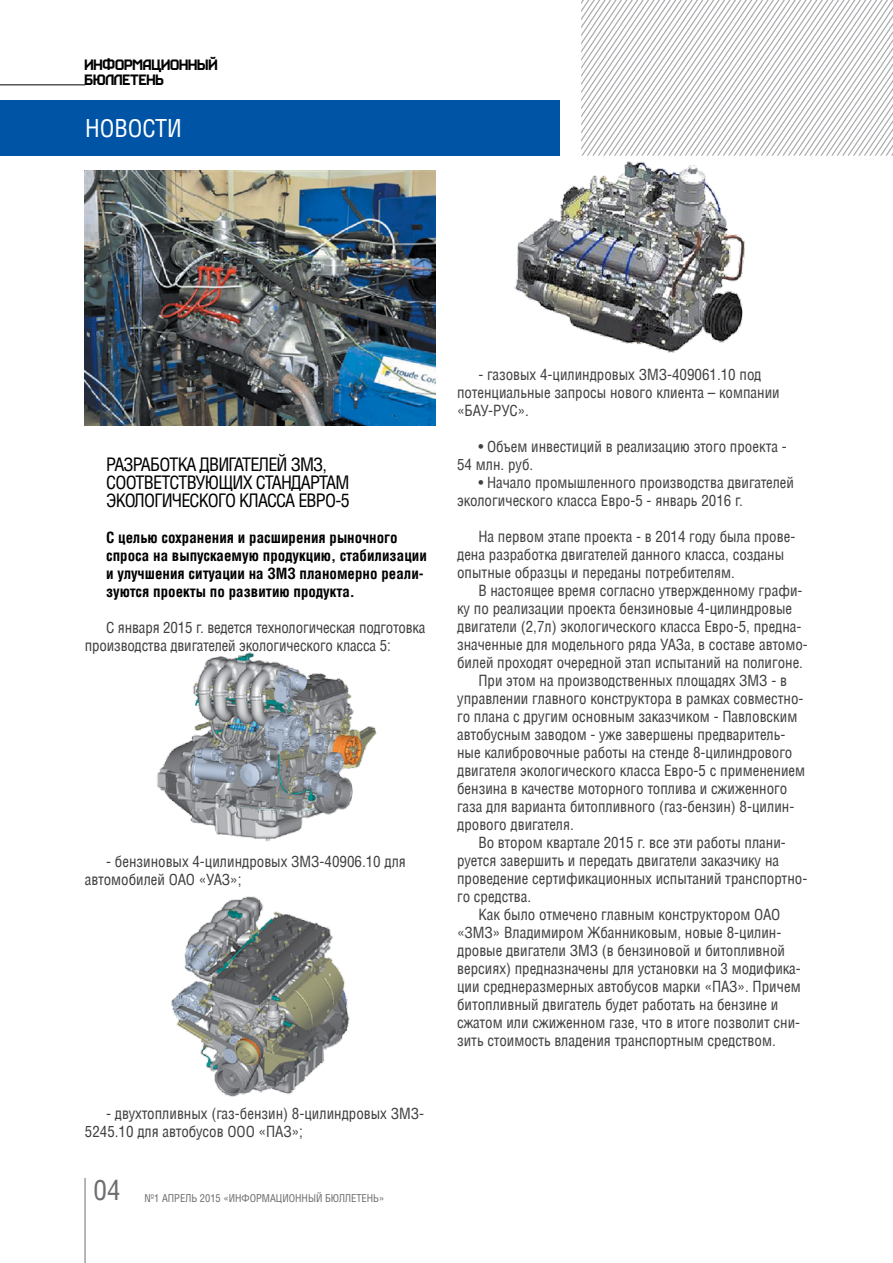
<style>
.page{position:relative;width:893px;height:1263px;background:#fff}
.page>*{position:absolute;margin:0;border:0;box-sizing:border-box;transform-origin:0 0}
.t1{font:27px "AG Letterica Condensed";color:#6d6e71}
.t2{font:24px "AG Letterica Condensed";color:#fff}
.t3{font:18px/18px "AG Letterica Condensed";letter-spacing:-.04em;color:#000}
.t4{font:15px/18px "AG Letterica Condensed";color:#414042}
.t5{font:700 15px/18px "AG Letterica Condensed";color:#000}
.t6{font:15px/15px "Kraft";letter-spacing:-.01em;color:#000}
.t7{font:10.5px "AG Letterica Condensed";color:#6d6e71}
</style>
<div class="page">
<hr style="left:85px;top:1178px;width:1px;height:85px;background:#6d6e71">
<hr style="left:0;top:85px;width:85px;height:1px;background:#000">
<svg style="left:581px;top:0;width:312px;height:156px"></svg>
<div style="left:0;top:100px;width:560px;height:56px;background:#0054a6"></div>
<img style="left:85px;top:170px;width:351px;height:256px">
<img style="left:157px;top:652px;width:220px;height:189px">
<img style="left:171px;top:896px;width:179px;height:201px">
<img style="left:514px;top:161px;width:231px;height:192px">
<p class="t6" style="left:85px;top:57px;width:134px">ИНФОРМАЦИОННЫЙ<br>БЮЛЛЕТЕНЬ</p>
<h2 class="t2" style="left:85px;top:114px;width:98px">НОВОСТИ</h2>
<p class="t3" style="left:106px;top:455px;width:245px">РАЗРАБОТКА ДВИГАТЕЛЕЙ ЗМЗ,<br>СООТВЕТСТВУЮЩИХ СТАНДАРТАМ<br>ЭКОЛОГИЧЕСКОГО КЛАССА ЕВРО-5</p>
<p class="t5" style="left:106px;top:528px;width:322px">С целью сохранения и расширения рыночного спроса на выпускаемую продукцию, стабилизации и улучшения ситуации на ЗМЗ планомерно реали&shy;зуются проекты по развитию продукта.</p>
<p class="t4" style="left:85px;top:618px;width:342px;text-indent:21px">С января 2015 г. ведется технологическая подготовка производства двигателей экологического класса 5:</p>
<p class="t4" style="left:85px;top:852px;width:323px;text-indent:21px">- бензиновых 4-цилиндровых ЗМЗ-40906.10 для автомобилей ОАО «УАЗ»;</p>
<p class="t4" style="left:85px;top:1104px;width:341px;text-indent:21px">- двухтопливных (газ-бензин) 8-цилиндровых ЗМЗ-<br>5245.10 для автобусов ООО «ПАЗ»;</p>
<h1 class="t1" style="left:94px;top:1174px;width:29px">04</h1>
<p class="t7" style="left:145px;top:1191px;width:241px">№1 АПРЕЛЬ 2015 «ИНФОРМАЦИОННЫЙ БЮЛЛЕТЕНЬ»</p>
<p class="t4" style="left:457px;top:365px;width:324px;text-indent:21px">- газовых 4-цилиндровых ЗМЗ-409061.10 под потенциальные запросы нового клиента – компании «БАУ-РУС».</p>
<p class="t4" style="left:457px;top:437px;width:331px;text-indent:21px">• Объем инвестиций в реализацию этого проекта -<br>54 млн. руб.</p>
<p class="t4" style="left:457px;top:473px;width:338px;text-indent:21px">• Начало промышленного производства двигателей экологического класса Евро-5 - январь 2016 г.</p>
<p class="t4" style="left:457px;top:527px;width:340px;text-indent:21px">На первом этапе проекта - в 2014 году была прове&shy;дена разработка двигателей данного класса, созданы опытные образцы и переданы потребителям.</p>
<p class="t4" style="left:478px;top:581px;width:326px">В настоящее время согласно утвержденному графи-</p>
<p class="t4" style="left:457px;top:599px;width:336px">ку по реализации проекта бензиновые 4-цилиндровые</p>
<p class="t4" style="left:457px;top:617px;width:346px">двигатели (2,7л) экологического класса Евро-5, предна-</p>
<p class="t4" style="left:457px;top:635px;width:352px">значенные для модельного ряда УАЗа, в составе автомо-</p>
<p class="t4" style="left:457px;top:653px;width:347px">билей проходят очередной этап испытаний на полигоне.</p>
<p class="t4" style="left:478px;top:671px;width:310px">При этом на производственных площадях ЗМЗ - в</p>
<p class="t4" style="left:457px;top:689px;width:348px">управлении главного конструктора в рамках совместно-</p>
<p class="t4" style="left:457px;top:707px;width:342px">го плана с другим основным заказчиком - Павловским</p>
<p class="t4" style="left:457px;top:725px;width:330px">автобусным заводом - уже завершены предваритель-</p>
<p class="t4" style="left:457px;top:743px;width:337px">ные калибровочные работы на стенде 8-цилиндрового</p>
<p class="t4" style="left:457px;top:761px;width:350px">двигателя экологического класса Евро-5 с применением</p>
<p class="t4" style="left:457px;top:779px;width:332px">бензина в качестве моторного топлива и сжиженного</p>
<p class="t4" style="left:457px;top:797px;width:339px">газа для варианта битопливного (газ-бензин) 8-цилин-</p>
<p class="t4" style="left:457px;top:815px;width:118px">дрового двигателя.</p>
<p class="t4" style="left:478px;top:833px;width:309px">Во втором квартале 2015 г. все эти работы плани-</p>
<p class="t4" style="left:457px;top:851px;width:324px">руется завершить и передать двигатели заказчику на</p>
<p class="t4" style="left:457px;top:869px;width:352px">проведение сертификационных испытаний транспортно-</p>
<p class="t4" style="left:457px;top:887px;width:76px">го средства.</p>
<p class="t4" style="left:478px;top:905px;width:304px">Как было отмечено главным конструктором ОАО</p>
<p class="t4" style="left:457px;top:923px;width:326px">«ЗМЗ» Владимиром Жбанниковым, новые 8-цилин-</p>
<p class="t4" style="left:457px;top:941px;width:329px">дровые двигатели ЗМЗ (в бензиновой и битопливной</p>
<p class="t4" style="left:457px;top:959px;width:345px">версиях) предназначены для установки на 3 модифика-</p>
<p class="t4" style="left:457px;top:977px;width:345px">ции среднеразмерных автобусов марки «ПАЗ». Причем</p>
<p class="t4" style="left:457px;top:995px;width:323px">битопливный двигатель будет работать на бензине и</p>
<p class="t4" style="left:457px;top:1013px;width:345px">сжатом или сжиженном газе, что в итоге позволит сни-</p>
<p class="t4" style="left:457px;top:1031px;width:320px">зить стоимость владения транспортным средством.</p>
</div>
